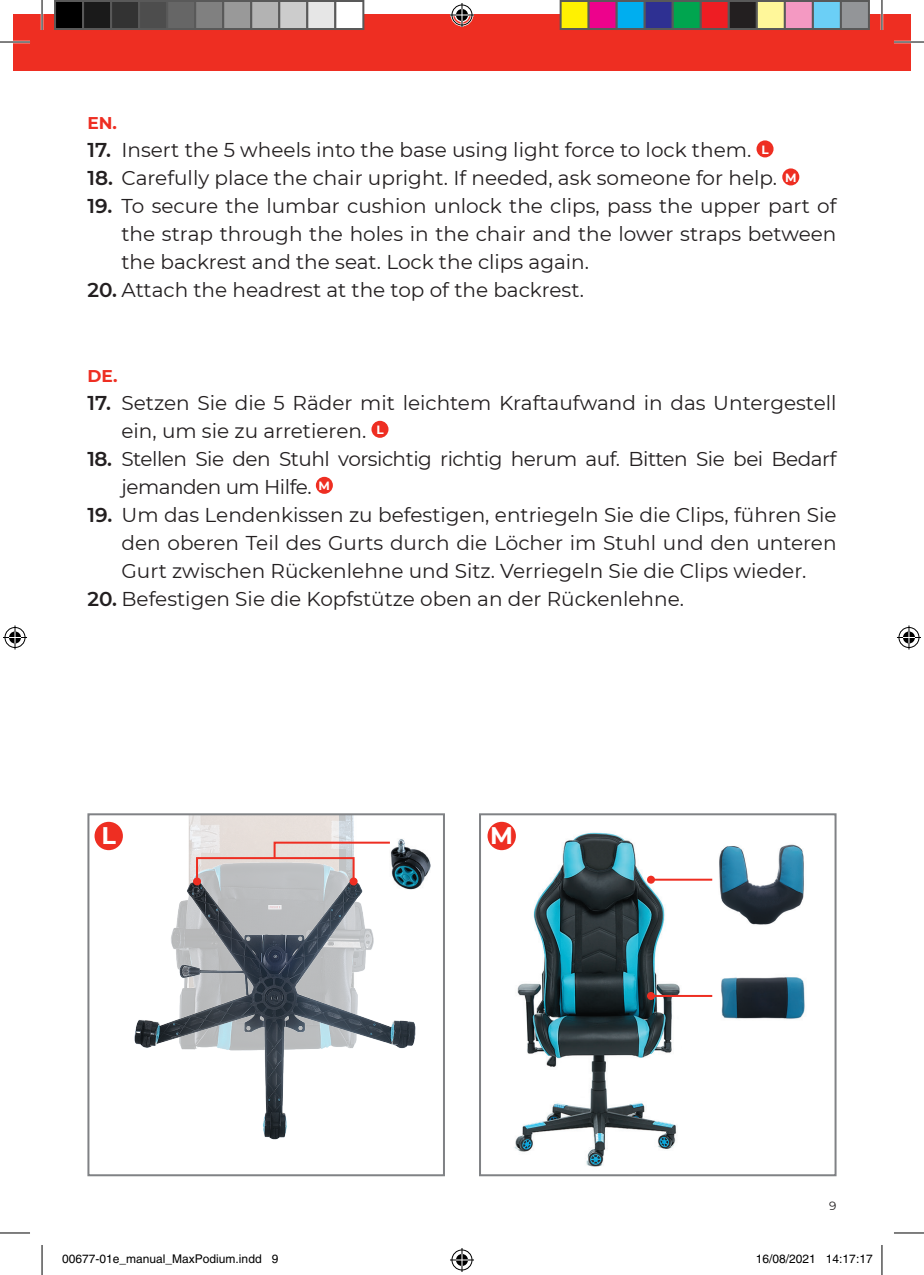
<style>
.page{position:relative;width:924px;height:1275px;background:#fff}
.page>*{position:absolute;margin:0;border:0;box-sizing:border-box;transform-origin:0 0}
.t1{font:700 24px "Montserrat";color:#fff}
.t2{font:20px/28px "Montserrat";color:#231f20;text-align:justify}
.t3{font:20px/28px "Montserrat";letter-spacing:-.025em;color:#231f20}
.t4{font:700 17px "Montserrat";color:#ee2e22}
.t5{font:12px "Helvetica";color:#000}
.t6{font:12px "Montserrat";color:#231f20}
.s1{font-weight:600}
</style>
<div class="page">
<div style="left:14px;top:14px;width:895px;height:56px;background:#ee2e22"></div>
<img style="left:188px;top:816px;width:166px;height:43px">
<img style="left:188px;top:859px;width:167px;height:14px">
<div style="left:87px;top:813px;width:358px;height:363px;border:2px solid #808285"></div>
<div style="left:756px;top:140px;width:17px;height:17px;background:#ee2e22;border-radius:50%"></div>
<div style="left:781px;top:168px;width:18px;height:17px;background:#ee2e22;border-radius:50%"></div>
<div style="left:371px;top:421px;width:17px;height:17px;background:#ee2e22;border-radius:50%"></div>
<div style="left:316px;top:477px;width:17px;height:17px;background:#ee2e22;border-radius:50%"></div>
<img style="left:134px;top:873px;width:282px;height:267px">
<div style="left:94px;top:822px;width:29px;height:28px;background:#ee2e22;border-radius:50%"></div>
<img style="left:389px;top:839px;width:41px;height:50px">
<div style="left:196px;top:857px;width:158px;height:25px;border:2px solid #ee2e22"></div>
<div style="left:349px;top:877px;width:8px;height:8px;background:#ee2e22;border-radius:50%"></div>
<div style="left:193px;top:877px;width:8px;height:8px;background:#ee2e22;border-radius:50%"></div>
<svg style="left:272px;top:840px;width:120px;height:20px"></svg>
<img style="left:513px;top:827px;width:168px;height:340px">
<img style="left:712px;top:844px;width:92px;height:81px">
<img style="left:721px;top:977px;width:84px;height:42px">
<div style="left:487px;top:822px;width:28px;height:28px;background:#ee2e22;border-radius:50%"></div>
<hr style="left:650px;top:878px;width:62px;height:2px;background:#ee2e22">
<svg style="left:646px;top:875px;width:8px;height:8px"></svg>
<hr style="left:650px;top:995px;width:62px;height:2px;background:#ee2e22">
<div style="left:646px;top:992px;width:8px;height:8px;background:#ee2e22;border-radius:50%"></div>
<div style="left:479px;top:813px;width:357px;height:363px;border:2px solid #808285"></div>
<hr style="left:0;top:41px;width:30px;height:2px;background:#fff">
<hr style="left:893px;top:41px;width:30px;height:2px;background:#fff">
<hr style="left:41px;top:0;width:2px;height:30px;background:#fff">
<hr style="left:880px;top:0;width:2px;height:30px;background:#fff">
<hr style="left:0;top:42px;width:30px;height:1px;background:#000">
<hr style="left:893px;top:42px;width:30px;height:1px;background:#000">
<hr style="left:0;top:1232px;width:30px;height:1px;background:#000">
<hr style="left:893px;top:1232px;width:30px;height:1px;background:#000">
<hr style="left:42px;top:0;width:1px;height:30px;background:#000">
<hr style="left:42px;top:1245px;width:1px;height:30px;background:#000">
<hr style="left:881px;top:0;width:1px;height:30px;background:#000">
<hr style="left:881px;top:1245px;width:1px;height:30px;background:#000">
<svg style="left:450px;top:3px;width:24px;height:24px"></svg>
<svg style="left:450px;top:1248px;width:24px;height:24px"></svg>
<svg style="left:3px;top:625px;width:24px;height:24px"></svg>
<svg style="left:897px;top:625px;width:23px;height:24px"></svg>
<div style="left:55px;top:1px;width:28px;height:28px;background:#000"></div>
<div style="left:54px;top:0;width:30px;height:30px;border:2px solid #595959"></div>
<div style="left:83px;top:1px;width:28px;height:28px;background:#1a1a1a"></div>
<div style="left:82px;top:0;width:30px;height:30px;border:2px solid #595959"></div>
<div style="left:111px;top:1px;width:28px;height:28px;background:#333"></div>
<div style="left:110px;top:0;width:30px;height:30px;border:2px solid #595959"></div>
<div style="left:139px;top:1px;width:28px;height:28px;background:#4d4d4d"></div>
<div style="left:138px;top:0;width:30px;height:30px;border:2px solid #595959"></div>
<div style="left:167px;top:1px;width:28px;height:28px;background:#666"></div>
<div style="left:166px;top:0;width:30px;height:30px;border:2px solid #595959"></div>
<div style="left:195px;top:1px;width:28px;height:28px;background:#808080"></div>
<div style="left:194px;top:0;width:30px;height:30px;border:2px solid #595959"></div>
<div style="left:223px;top:1px;width:28px;height:28px;background:#999"></div>
<div style="left:222px;top:0;width:30px;height:30px;border:2px solid #595959"></div>
<div style="left:251px;top:1px;width:28px;height:28px;background:#b3b3b3"></div>
<div style="left:250px;top:0;width:30px;height:30px;border:2px solid #595959"></div>
<div style="left:279px;top:1px;width:28px;height:28px;background:#ccc"></div>
<div style="left:278px;top:0;width:30px;height:30px;border:2px solid #595959"></div>
<div style="left:307px;top:1px;width:28px;height:28px;background:#e6e6e6"></div>
<div style="left:306px;top:0;width:30px;height:30px;border:2px solid #595959"></div>
<div style="left:335px;top:1px;width:28px;height:28px;background:#fff"></div>
<div style="left:334px;top:0;width:30px;height:30px;border:2px solid #595959"></div>
<div style="left:560px;top:1px;width:28px;height:28px;background:#fff101"></div>
<div style="left:559px;top:0;width:30px;height:30px;border:2px solid #595959"></div>
<div style="left:588px;top:1px;width:28px;height:28px;background:#ed028c"></div>
<div style="left:587px;top:0;width:30px;height:30px;border:2px solid #595959"></div>
<div style="left:616px;top:1px;width:28px;height:28px;background:#00aeef"></div>
<div style="left:615px;top:0;width:30px;height:30px;border:2px solid #595959"></div>
<div style="left:644px;top:1px;width:28px;height:28px;background:#2e3092"></div>
<div style="left:643px;top:0;width:30px;height:30px;border:2px solid #595959"></div>
<div style="left:672px;top:1px;width:28px;height:28px;background:#00a54f"></div>
<div style="left:671px;top:0;width:30px;height:30px;border:2px solid #595959"></div>
<div style="left:700px;top:1px;width:28px;height:28px;background:#ee1d23"></div>
<div style="left:699px;top:0;width:30px;height:30px;border:2px solid #595959"></div>
<div style="left:728px;top:1px;width:28px;height:28px;background:#231f20"></div>
<div style="left:727px;top:0;width:30px;height:30px;border:2px solid #595959"></div>
<div style="left:756px;top:1px;width:28px;height:28px;background:#fff79a"></div>
<div style="left:755px;top:0;width:30px;height:30px;border:2px solid #595959"></div>
<div style="left:784px;top:1px;width:28px;height:28px;background:#f499c2"></div>
<div style="left:783px;top:0;width:30px;height:30px;border:2px solid #595959"></div>
<div style="left:812px;top:1px;width:28px;height:28px;background:#6bcff6"></div>
<div style="left:811px;top:0;width:30px;height:30px;border:2px solid #595959"></div>
<div style="left:840px;top:1px;width:28px;height:28px;background:#939598"></div>
<div style="left:839px;top:0;width:30px;height:30px;border:2px solid #595959"></div>
<div style="left:62px;top:1254px;width:7px;height:9px;border:1px solid #fff;border-radius:50%"></div>
<svg style="left:63px;top:1254px;width:6px;height:9px"></svg>
<p class="t4" style="left:87px;top:111px;width:31px">EN.</p>
<p class="t2" style="left:87px;top:136px;width:682px"><span class="s1">17.</span> Insert the 5 wheels into the base using light force to lock them. <sup>L</sup></p>
<p class="t2" style="left:87px;top:164px;width:710px"><span class="s1">18.</span> Carefully place the chair upright. If needed, ask someone for help. <sup>M</sup></p>
<p class="t2" style="left:121px;top:192px;width:716px;text-indent:-34px"><span class="s1">19.</span> To secure the lumbar cushion unlock the clips, pass the upper part of the strap through the holes in the chair and the lower straps between the backrest and the seat. Lock the clips again.</p>
<p class="t2" style="left:87px;top:276px;width:498px"><span class="s1">20.</span> Attach the headrest at the top of the backrest.</p>
<p class="t4" style="left:87px;top:363px;width:32px">DE.</p>
<p class="t2" style="left:121px;top:388px;width:716px;text-indent:-34px"><span class="s1">17.</span> Setzen Sie die 5 Räder mit leichtem Kraftaufwand in das Untergestell ein, um sie zu arretieren. <sup>L</sup></p>
<p class="t3" style="left:121px;top:444px;width:716px;text-indent:-34px"><span class="s1">18.</span> Stellen Sie den Stuhl vorsichtig richtig herum auf. Bitten Sie bei Bedarf jemanden um Hilfe. <sup>M</sup></p>
<p class="t2" style="left:121px;top:500px;width:716px;text-indent:-34px"><span class="s1">19.</span> Um das Lendenkissen zu befestigen, entriegeln Sie die Clips, führen Sie den oberen Teil des Gurts durch die Löcher im Stuhl und den unteren Gurt zwischen Rückenlehne und Sitz. Verriegeln Sie die Clips wieder.</p>
<p class="t2" style="left:87px;top:584px;width:598px"><span class="s1">20.</span> Befestigen Sie die Kopfstütze oben an der Rückenlehne.</p>
<p class="t1" style="left:101px;top:818px;width:16px">L</p>
<p class="t1" style="left:490px;top:818px;width:24px">M</p>
<p class="t6" style="left:828px;top:1197px;width:9px">9</p>
<p class="t5" style="left:62px;top:1251px;width:218px">00677-01e_manual_MaxPodium.indd 9</p>
<p class="t5" style="left:755px;top:1251px;width:118px">16/08/2021 14:17:17</p>
</div>
